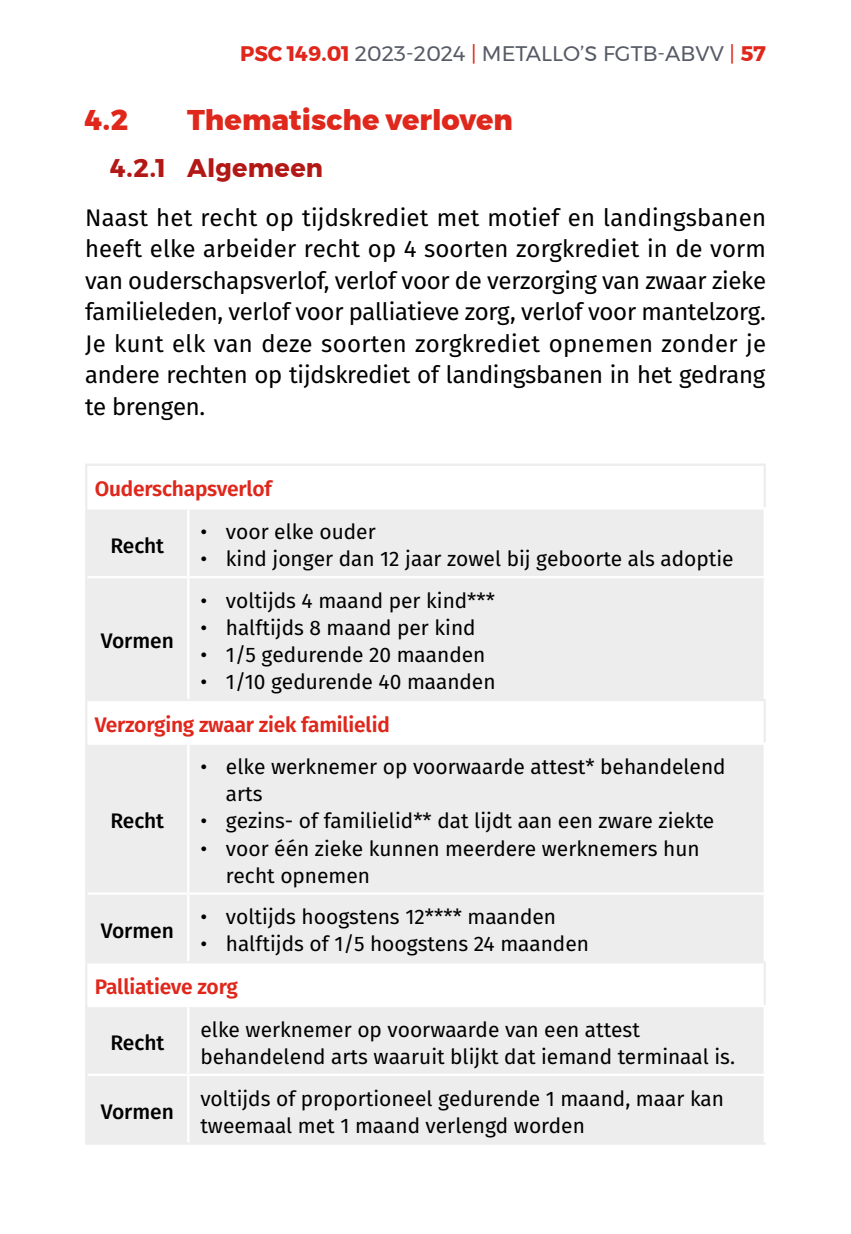
<style>
.page{position:relative;width:851px;height:1234px;background:#fff}
.page>*{position:absolute;margin:0;border:0;box-sizing:border-box;transform-origin:0 0}
.t1{font:800 28.5px "Montserrat";color:#df271c}
.t2{font:700 25.5px "Montserrat";letter-spacing:.005em;color:#b21816}
.t3{font:24px/31.5px "Fira Sans";letter-spacing:-.01em;color:#000;text-align:justify}
.t4{font:21px/27px "Fira Sans";color:#000}
.t5{font:600 21px "Fira Sans";letter-spacing:-.01em;color:#df271c}
.t6{font:21px "Montserrat";color:#565b66}
.t7{font:500 21px "Fira Sans";letter-spacing:-.005em;color:#000}
.s1{font-weight:700;color:#df271c}
.s2{color:#df271c}
</style>
<div class="page">
<svg style="left:87px;top:509px;width:676px;height:633px;background:#efefef"></svg>
<hr style="left:85px;top:463px;width:103px;height:3px;background:#ededed">
<hr style="left:188px;top:463px;width:577px;height:3px;background:#ededed">
<hr style="left:85px;top:698px;width:103px;height:3px;background:#ededed">
<hr style="left:188px;top:698px;width:577px;height:3px;background:#ededed">
<hr style="left:85px;top:961px;width:103px;height:2px;background:#ededed">
<hr style="left:188px;top:961px;width:577px;height:2px;background:#ededed">
<hr style="left:85px;top:1142px;width:103px;height:2px;background:#ededed">
<hr style="left:188px;top:1142px;width:577px;height:2px;background:#ededed">
<hr style="left:187px;top:509px;width:2px;height:67px;background:#fff">
<hr style="left:87px;top:576px;width:101px;height:2px;background:#fff">
<hr style="left:188px;top:576px;width:577px;height:2px;background:#fff">
<hr style="left:187px;top:578px;width:2px;height:120px;background:#fff">
<hr style="left:87px;top:742px;width:101px;height:2px;background:#fff">
<hr style="left:188px;top:742px;width:577px;height:2px;background:#fff">
<hr style="left:187px;top:744px;width:2px;height:148px;background:#fff">
<hr style="left:87px;top:892px;width:101px;height:2px;background:#fff">
<hr style="left:188px;top:892px;width:577px;height:2px;background:#fff">
<hr style="left:187px;top:894px;width:2px;height:67px;background:#fff">
<hr style="left:87px;top:1004px;width:101px;height:2px;background:#fff">
<hr style="left:188px;top:1004px;width:577px;height:2px;background:#fff">
<hr style="left:187px;top:1006px;width:2px;height:67px;background:#fff">
<hr style="left:87px;top:1073px;width:101px;height:2px;background:#fff">
<hr style="left:188px;top:1073px;width:577px;height:2px;background:#fff">
<hr style="left:187px;top:1075px;width:2px;height:67px;background:#fff">
<hr style="left:85px;top:508px;width:2px;height:69px;background:#ededed">
<hr style="left:85px;top:577px;width:2px;height:121px;background:#ededed">
<hr style="left:85px;top:743px;width:2px;height:150px;background:#ededed">
<hr style="left:85px;top:893px;width:2px;height:68px;background:#ededed">
<hr style="left:85px;top:1005px;width:2px;height:69px;background:#ededed">
<hr style="left:85px;top:1074px;width:2px;height:68px;background:#ededed">
<hr style="left:85px;top:466px;width:2px;height:42px;background:#ededed">
<hr style="left:85px;top:701px;width:2px;height:42px;background:#ededed">
<hr style="left:85px;top:963px;width:2px;height:42px;background:#ededed">
<hr style="left:763px;top:466px;width:2px;height:41px;background:#ededed">
<hr style="left:763px;top:701px;width:2px;height:41px;background:#ededed">
<hr style="left:763px;top:963px;width:2px;height:41px;background:#ededed">
<p class="t6" style="left:240px;top:38px;width:527px"><span class="s1">PSC 149.01</span> 2023-2024 <span class="s2">|</span> METALLO’S FGTB-ABVV <span class="s2">|</span> <span class="s1">57</span></p>
<h1 class="t1" style="left:85px;top:96px;width:45px">4.2</h1>
<h1 class="t1" style="left:187px;top:96px;width:327px">Thematische verloven</h1>
<p class="t2" style="left:111px;top:148px;width:214px">4.2.1 Algemeen</p>
<p class="t3" style="left:85px;top:201px;width:682px">Naast het recht op tijdskrediet met motief en landingsbanen heeft elke arbeider recht op 4 soorten zorgkrediet in de vorm van ouderschapsverlof, verlof voor de verzorging van zwaar zieke familieleden, verlof voor palliatieve zorg, verlof voor mantelzorg.<br>Je kunt elk van deze soorten zorgkrediet opnemen zonder je andere rechten op tijdskrediet of landingsbanen in het gedrang te brengen.</p>
<p class="t5" style="left:95px;top:471px;width:179px">Ouderschapsverlof</p>
<p class="t7" style="left:110px;top:528px;width:55px">Recht</p>
<p class="t4" style="left:200px;top:517px;width:177px">• voor elke ouder</p>
<p class="t4" style="left:200px;top:544px;width:534px">• kind jonger dan 12 jaar zowel bij geboorte als adoptie</p>
<p class="t4" style="left:200px;top:586px;width:296px">• voltijds 4 maand per kind***</p>
<p class="t4" style="left:200px;top:613px;width:277px">• halftijds 8 maand per kind</p>
<p class="t4" style="left:200px;top:640px;width:286px">• 1/5 gedurende 20 maanden</p>
<p class="t4" style="left:200px;top:667px;width:297px">• 1/10 gedurende 40 maanden</p>
<p class="t5" style="left:95px;top:707px;width:296px">Verzorging zwaar ziek familielid</p>
<p class="t7" style="left:101px;top:624px;width:75px">Vormen</p>
<p class="t7" style="left:110px;top:804px;width:55px">Recht</p>
<p class="t4" style="left:226px;top:752px;width:501px;text-indent:-26px">• elke werknemer op voorwaarde attest* behandelend arts</p>
<p class="t4" style="left:200px;top:806px;width:515px">• gezins- of familielid** dat lijdt aan een zware ziekte</p>
<p class="t4" style="left:226px;top:833px;width:475px;text-indent:-26px">• voor één zieke kunnen meerdere werknemers hun recht opnemen</p>
<p class="t4" style="left:200px;top:902px;width:357px">• voltijds hoogstens 12**** maanden</p>
<p class="t4" style="left:200px;top:929px;width:390px">• halftijds of 1/5 hoogstens 24 maanden</p>
<p class="t5" style="left:95px;top:969px;width:145px">Palliatieve zorg</p>
<p class="t7" style="left:110px;top:1025px;width:55px">Recht</p>
<p class="t7" style="left:101px;top:913px;width:75px">Vormen</p>
<p class="t4" style="left:200px;top:1015px;width:536px">elke werknemer op voorwaarde van een attest behandelend arts waaruit blijkt dat iemand terminaal is.</p>
<p class="t7" style="left:101px;top:1094px;width:75px">Vormen</p>
<p class="t4" style="left:200px;top:1083px;width:525px">voltijds of proportioneel gedurende 1 maand, maar kan tweemaal met 1 maand verlengd worden</p>
</div>
